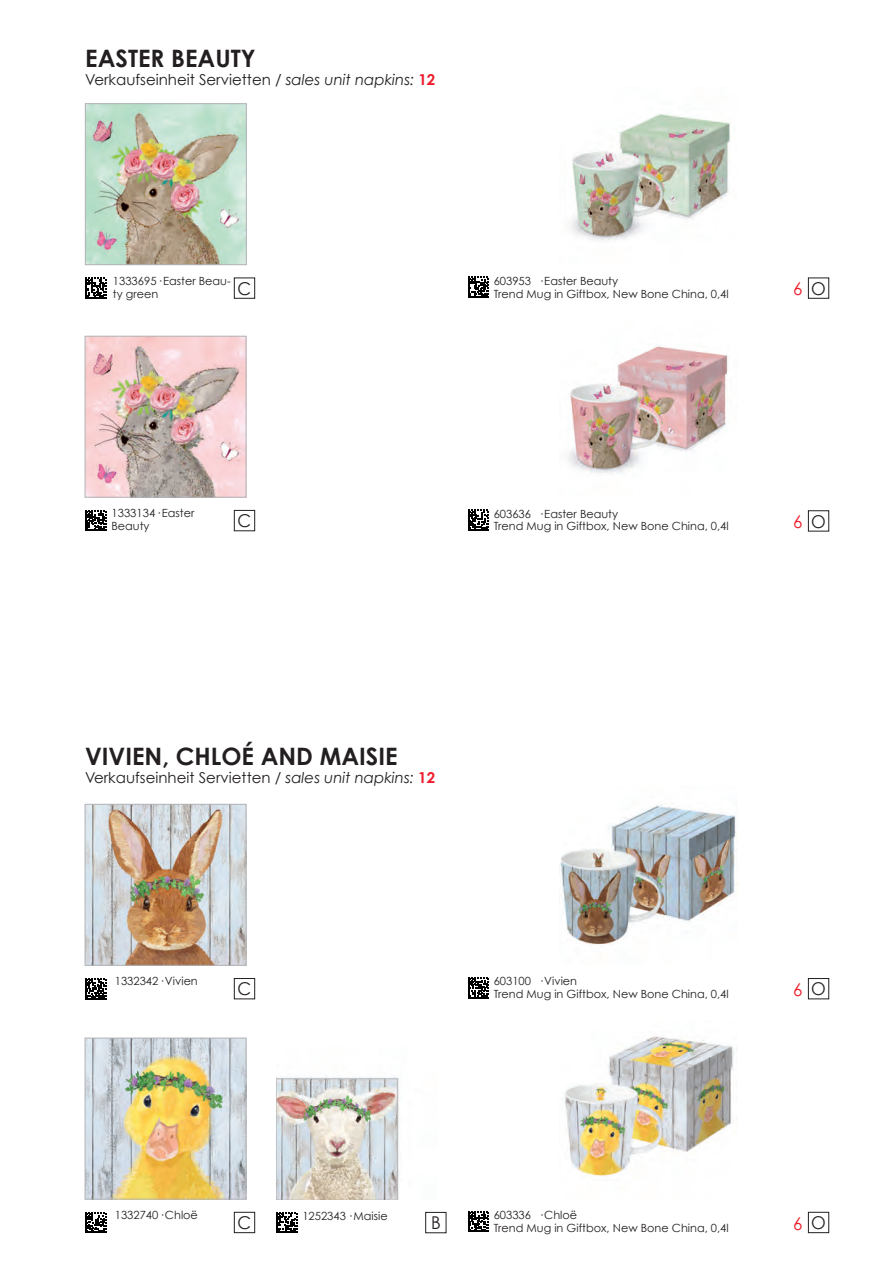
<style>
.page{position:relative;width:893px;height:1263px;background:#fff}
.page>*{position:absolute;margin:0;border:0;box-sizing:border-box;transform-origin:0 0}
.t1{font:700 24px "Century Gothic";color:#231f20}
.t2{font:17.7px "Century Gothic";color:#231f20;scale:.96 1}
.t3{font:17.7px "Century Gothic";color:#ee1b2b;scale:.96 1}
.t4{font:15px "Century Gothic";color:#231f20}
.t5{font:11.25px/12.8px "Century Gothic";color:#231f20}
.s1{font-style:italic}
.s2{font-weight:700;color:#ee1b2b}
</style>
<div class="page">
<svg style="left:468px;top:977px;width:21px;height:21px"></svg>
<img style="left:560px;top:803px;width:177px;height:143px">
<svg style="left:468px;top:1211px;width:21px;height:21px"></svg>
<img style="left:564px;top:1036px;width:170px;height:141px">
<img style="left:87px;top:806px;width:157px;height:157px">
<div style="left:85px;top:804px;width:161px;height:161px;border:1px solid #b2b3b7"></div>
<svg style="left:85px;top:978px;width:21px;height:21px"></svg>
<img style="left:87px;top:1040px;width:157px;height:157px">
<div style="left:85px;top:1038px;width:161px;height:161px;border:1px solid #b2b3b7"></div>
<svg style="left:85px;top:1212px;width:21px;height:21px"></svg>
<svg style="left:276px;top:1212px;width:22px;height:21px"></svg>
<img style="left:276px;top:1077px;width:123px;height:122px">
<svg style="left:468px;top:509px;width:21px;height:21px"></svg>
<img style="left:568px;top:345px;width:160px;height:128px">
<svg style="left:468px;top:276px;width:21px;height:22px"></svg>
<img style="left:571px;top:114px;width:160px;height:127px">
<img style="left:87px;top:105px;width:158px;height:158px">
<div style="left:85px;top:103px;width:162px;height:162px;border:1px solid #b2b3b7"></div>
<svg style="left:85px;top:277px;width:22px;height:22px"></svg>
<img style="left:87px;top:338px;width:157px;height:157px">
<div style="left:85px;top:336px;width:161px;height:161px;border:1px solid #b2b3b7"></div>
<svg style="left:85px;top:510px;width:21px;height:21px"></svg>
<div style="left:234px;top:277px;width:21px;height:22px;border:1px solid #231f20"></div>
<div style="left:234px;top:510px;width:21px;height:21px;border:1px solid #231f20"></div>
<div style="left:234px;top:978px;width:21px;height:21px;border:1px solid #231f20"></div>
<div style="left:234px;top:1212px;width:21px;height:21px;border:1px solid #231f20"></div>
<div style="left:425px;top:1212px;width:21px;height:21px;border:1px solid #231f20"></div>
<div style="left:808px;top:277px;width:21px;height:22px;border:1px solid #231f20"></div>
<div style="left:808px;top:510px;width:21px;height:22px;border:1px solid #231f20"></div>
<div style="left:808px;top:978px;width:21px;height:21px;border:1px solid #231f20"></div>
<div style="left:808px;top:1212px;width:21px;height:21px;border:1px solid #231f20"></div>
<h1 class="t1" style="left:85px;top:43px;width:172px">EASTER BEAUTY</h1>
<h3 class="t4" style="left:85px;top:70px;width:351px">Verkaufseinheit Servietten / <span class="s1">sales unit napkins:</span> <span class="s2">12</span></h3>
<p class="t5" style="left:113px;top:274px;width:119px">1333695 Easter Beau&shy;ty green</p>
<p class="t5" style="left:158px;top:274px;width:5px">·</p>
<h2 class="t2" style="left:238px;top:278px;width:16px">C</h2>
<p class="t5" style="left:494px;top:274px;width:237px">603953 Easter Beauty<br>Trend Mug in Giftbox, New Bone China, 0,4l</p>
<p class="t5" style="left:539px;top:274px;width:5px">·</p>
<h2 class="t3" style="left:793px;top:278px;width:11px">6</h2>
<h2 class="t2" style="left:811px;top:278px;width:17px">O</h2>
<p class="t5" style="left:111px;top:507px;width:84px">1333134 Easter<br>Beauty</p>
<p class="t5" style="left:156px;top:507px;width:5px">·</p>
<h2 class="t2" style="left:238px;top:510px;width:16px">C</h2>
<p class="t5" style="left:494px;top:507px;width:237px">603636 Easter Beauty<br>Trend Mug in Giftbox, New Bone China, 0,4l</p>
<p class="t5" style="left:539px;top:507px;width:5px">·</p>
<h2 class="t3" style="left:793px;top:511px;width:11px">6</h2>
<h2 class="t2" style="left:811px;top:510px;width:17px">O</h2>
<h1 class="t1" style="left:85px;top:741px;width:314px">VIVIEN, CHLOÉ AND MAISIE</h1>
<h3 class="t4" style="left:85px;top:769px;width:351px">Verkaufseinheit Servietten / <span class="s1">sales unit napkins:</span> <span class="s2">12</span></h3>
<p class="t5" style="left:115px;top:975px;width:85px">1332342 Vivien</p>
<p class="t5" style="left:159px;top:975px;width:5px">·</p>
<h2 class="t2" style="left:238px;top:978px;width:16px">C</h2>
<p class="t5" style="left:494px;top:975px;width:237px">603100 Vivien<br>Trend Mug in Giftbox, New Bone China, 0,4l</p>
<p class="t5" style="left:539px;top:975px;width:5px">·</p>
<h2 class="t3" style="left:793px;top:978px;width:11px">6</h2>
<h2 class="t2" style="left:811px;top:978px;width:17px">O</h2>
<p class="t5" style="left:115px;top:1208px;width:85px">1332740 Chloë</p>
<p class="t5" style="left:159px;top:1208px;width:5px">·</p>
<p class="t5" style="left:302px;top:1210px;width:87px">1252343 Maisie</p>
<p class="t5" style="left:348px;top:1210px;width:5px">·</p>
<h2 class="t2" style="left:238px;top:1212px;width:16px">C</h2>
<h2 class="t2" style="left:431px;top:1212px;width:12px">B</h2>
<p class="t5" style="left:494px;top:1209px;width:237px">603336 Chloë<br>Trend Mug in Giftbox, New Bone China, 0,4l</p>
<p class="t5" style="left:539px;top:1209px;width:5px">·</p>
<h2 class="t3" style="left:793px;top:1212px;width:11px">6</h2>
<h2 class="t2" style="left:811px;top:1212px;width:17px">O</h2>
</div>
